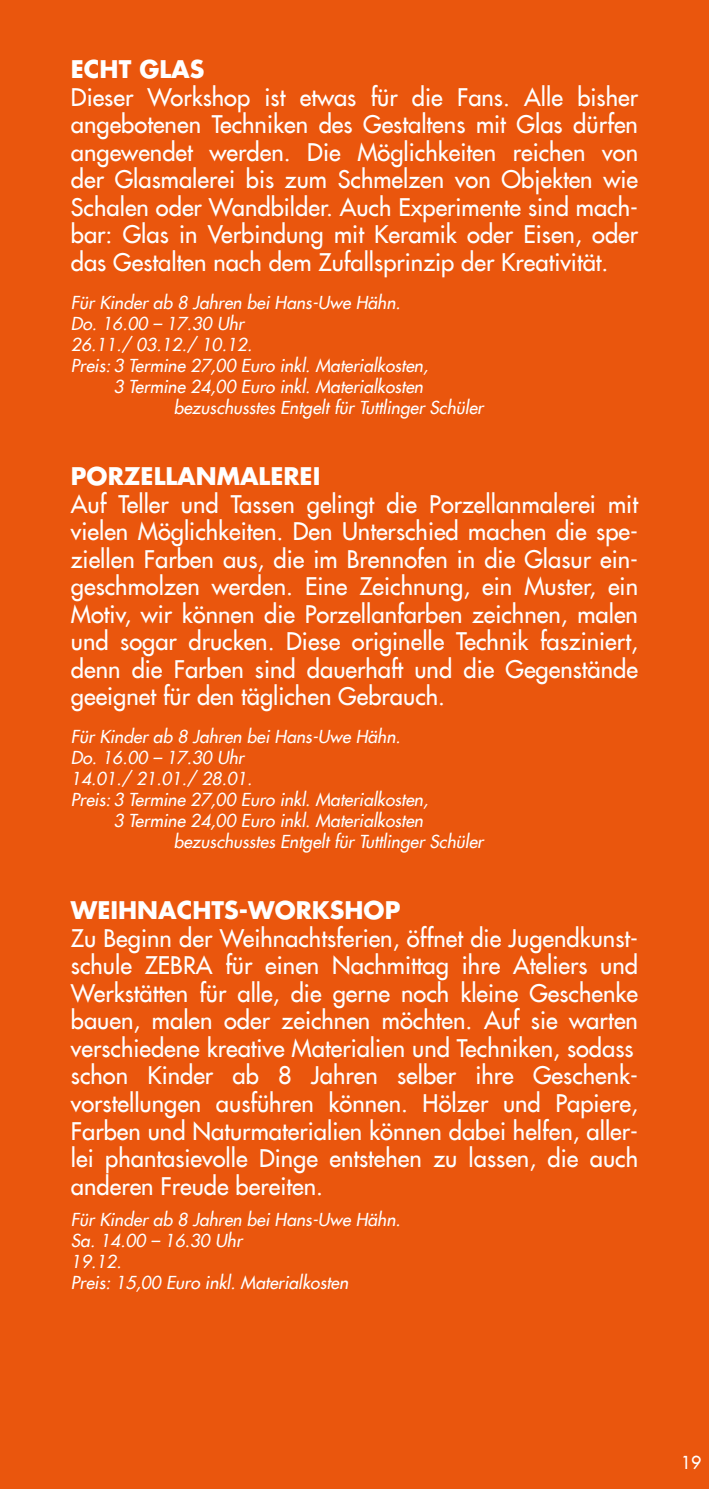
<style>
.page{position:relative;width:709px;height:1489px;background:#fff}
.page>*{position:absolute;margin:0;border:0;box-sizing:border-box;transform-origin:0 0}
.t1{font:23.75px/27.5px "Futura LT";color:#fff;text-align:justify}
.t2{font:700 23.75px "Futura LT";color:#fff}
.t3{font:italic 17.5px/21px "Futura LT";color:#fff}
.t4{font:17.5px "Futura LT";color:#fff}
</style>
<div class="page">
<div style="left:0;top:0;width:709px;height:1488px;background:#ea560d"></div>
<p class="t2" style="left:71px;top:53px;width:135px">ECHT GLAS</p>
<p class="t1" style="left:71px;top:83px;width:568px">Dieser Workshop ist etwas für die Fans. Alle bisher angebotenen Techniken des Gestaltens mit Glas dürfen angewendet werden. Die Möglichkeiten reichen von der Glasmalerei bis zum Schmelzen von Objekten wie Schalen oder Wandbilder. Auch Experimente sind mach&shy;bar: Glas in Verbindung mit Keramik oder Eisen, oder das Gestalten nach dem Zufallsprinzip der Kreativität.</p>
<p class="t3" style="left:71px;top:292px;width:331px">Für Kinder ab 8 Jahren bei Hans-Uwe Hähn.</p>
<p class="t3" style="left:71px;top:313px;width:175px">Do. 16.00 – 17.30 Uhr</p>
<p class="t3" style="left:71px;top:334px;width:183px">26.11./ 03.12./ 10.12.</p>
<p class="t3" style="left:71px;top:355px;width:359px">Preis: 3 Termine 27,00 Euro inkl. Materialkosten,</p>
<p class="t3" style="left:113px;top:376px;width:311px">3 Termine 24,00 Euro inkl. Materialkosten</p>
<p class="t3" style="left:174px;top:397px;width:311px">bezuschusstes Entgelt für Tuttlinger Schüler</p>
<p class="t2" style="left:71px;top:460px;width:251px">PORZELLANMALEREI</p>
<p class="t1" style="left:71px;top:490px;width:568px">Auf Teller und Tassen gelingt die Porzellanmalerei mit vielen Möglichkeiten. Den Unterschied machen die spe&shy;ziellen Farben aus, die im Brennofen in die Glasur ein&shy;geschmolzen werden. Eine Zeichnung, ein Muster, ein Motiv, wir können die Porzellanfarben zeichnen, malen und sogar drucken. Diese originelle Technik fasziniert, denn die Farben sind dauerhaft und die Gegenstände geeignet für den täglichen Gebrauch.</p>
<p class="t3" style="left:71px;top:726px;width:331px">Für Kinder ab 8 Jahren bei Hans-Uwe Hähn.</p>
<p class="t3" style="left:71px;top:747px;width:175px">Do. 16.00 – 17.30 Uhr</p>
<p class="t3" style="left:71px;top:768px;width:183px">14.01./ 21.01./ 28.01.</p>
<p class="t3" style="left:71px;top:789px;width:359px">Preis: 3 Termine 27,00 Euro inkl. Materialkosten,</p>
<p class="t3" style="left:113px;top:810px;width:311px">3 Termine 24,00 Euro inkl. Materialkosten</p>
<p class="t3" style="left:174px;top:831px;width:311px">bezuschusstes Entgelt für Tuttlinger Schüler</p>
<p class="t2" style="left:71px;top:894px;width:331px">WEIHNACHTS-WORKSHOP</p>
<p class="t1" style="left:71px;top:924px;width:568px;text-align:left">Zu Beginn der Weihnachtsferien, öffnet die Jugendkunst&shy;schule ZEBRA für einen Nachmittag ihre Ateliers und Werkstätten für alle, die gerne noch kleine Geschenke bauen, malen oder zeichnen möchten. Auf sie warten verschiedene kreative Materialien und Techniken, sodass schon Kinder ab 8 Jahren selber ihre Geschenk&shy;vorstellungen ausführen können. Hölzer und Papiere, Farben und Naturmaterialien können dabei helfen, aller&shy;lei phantasievolle Dinge entstehen zu lassen, die auch anderen Freude bereiten.</p>
<p class="t3" style="left:71px;top:1208px;width:331px">Für Kinder ab 8 Jahren bei Hans-Uwe Hähn.<br>Sa. 14.00 – 16.30 Uhr<br>19.12.<br>Preis: 15,00 Euro inkl. Materialkosten</p>
<p class="t4" style="left:681px;top:1450px;width:22px">19</p>
</div>
